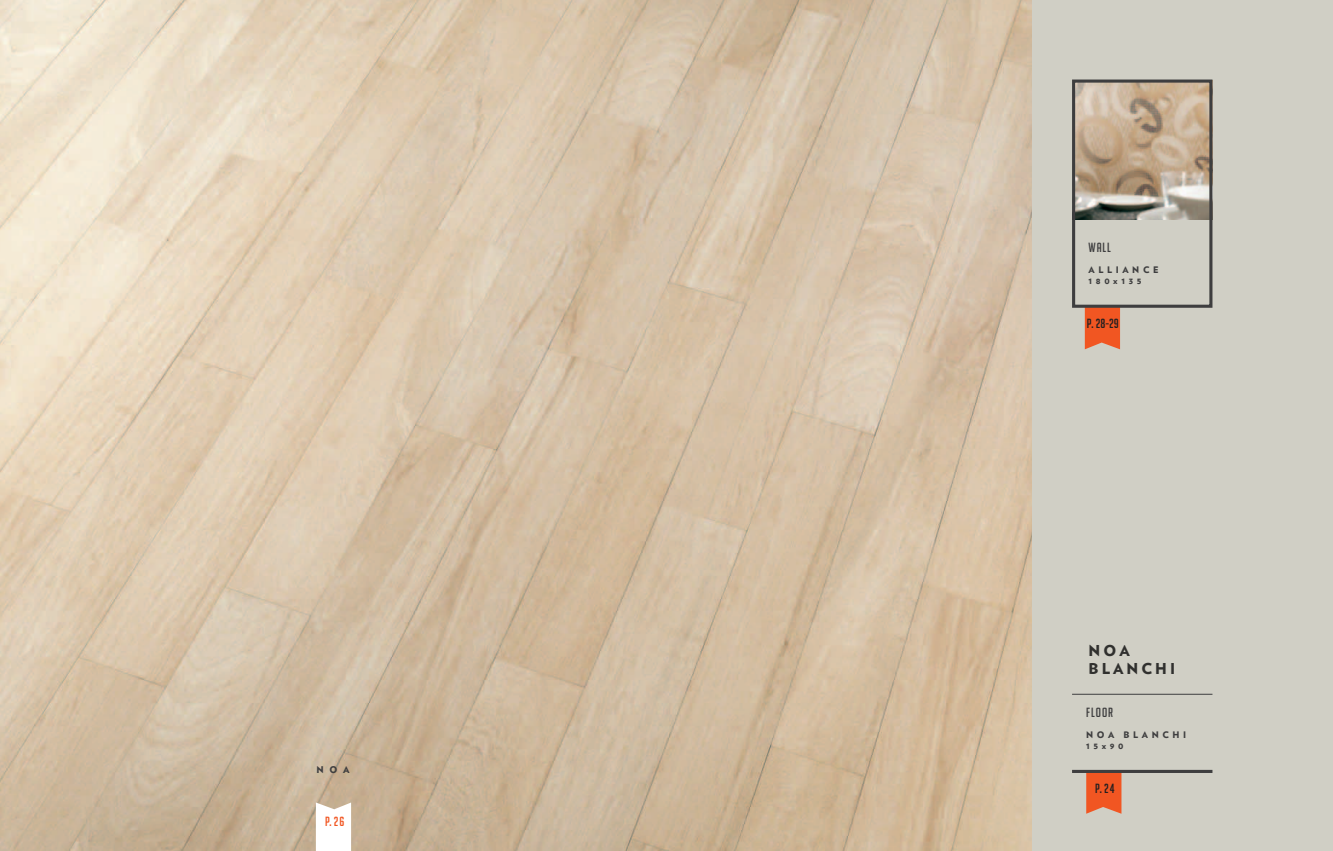
<style>
.page{position:relative;width:1333px;height:851px;background:#fff}
.page>*{position:absolute;margin:0;border:0;box-sizing:border-box;transform-origin:0 0}
.t1{font:900 15px/18px "Verlag";letter-spacing:.2em;color:#30302e}
.t2{font:13px "Big Noodle Titling";color:#231f20}
.t3{font:13px "Big Noodle Titling";letter-spacing:.075em;color:#3e3e3f}
.t4{font:13px "Big Noodle Titling";color:#f15622}
.t5{font:900 9.3px "Verlag";color:#3e3e3f}
.t6{font:900 9px/10.8px "Verlag";letter-spacing:.4em;color:#3e3e3f}
</style>
<div class="page">
<img style="left:0;top:0;width:1032px;height:850px">
<div style="left:1032px;top:0;width:300px;height:850px;background:#d0cfc5"></div>
<img style="left:1075px;top:83px;width:133px;height:136px">
<svg style="left:316px;top:802px;width:35px;height:48px"></svg>
<svg style="left:1084px;top:308px;width:35px;height:41px"></svg>
<svg style="left:1086px;top:772px;width:35px;height:41px"></svg>
<hr style="left:1071px;top:693px;width:141px;height:1px;background:#3e3e3f">
<hr style="left:1071px;top:769px;width:141px;height:3px;background:#3e3e3f">
<div style="left:1071px;top:79px;width:141px;height:229px;border:3px solid #3e3e3f"></div>
<p class="t5" style="left:316px;top:765px;width:34px">NOA</p>
<h2 class="t4" style="left:325px;top:814px;width:21px">P.26</h2>
<h2 class="t3" style="left:1088px;top:240px;width:24px">WALL</h2>
<p class="t6" style="left:1088px;top:265px;width:71px">ALLIANCE<br>180x135</p>
<h2 class="t2" style="left:1086px;top:316px;width:34px">P. 28-29</h2>
<h1 class="t1" style="left:1088px;top:642px;width:88px">NOA<br>BLANCHI</h1>
<h2 class="t3" style="left:1086px;top:704px;width:28px">FLOOR</h2>
<p class="t6" style="left:1086px;top:730px;width:102px">NOA BLANCHI<br>15x90</p>
<h2 class="t2" style="left:1095px;top:781px;width:21px">P.24</h2>
</div>
